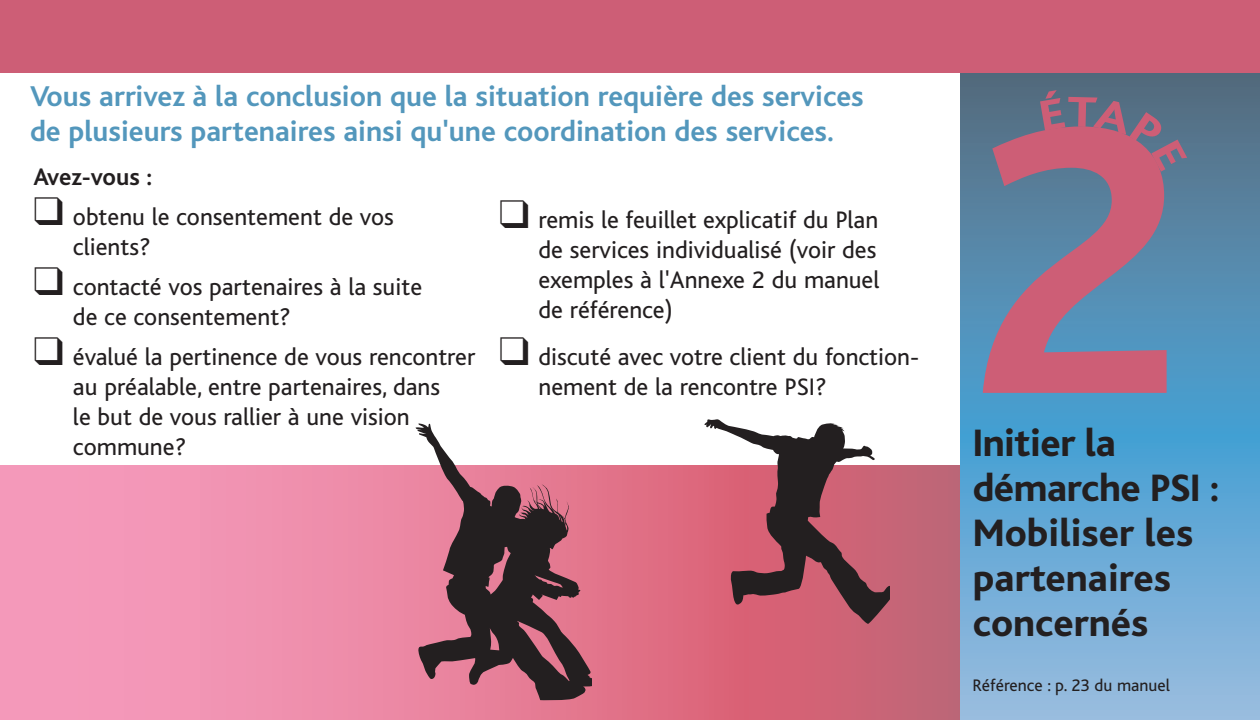
<style>
.page{position:relative;width:1260px;height:720px;background:#fff}
.page>*{position:absolute;margin:0;border:0;box-sizing:border-box;transform-origin:0 0}
.t1{font:700 400.5px "Bliss";color:#cd5e76}
.t2{font:800 40px/45px "Bliss";color:#231f20}
.t3{font:700 30px/35px "Bliss";color:#5397bc}
.t4{font:25px/30px "Bliss";color:#231f20}
.t5{font:700 25px "Bliss";letter-spacing:-.01em;color:#231f20}
.t6{font:17.5px "Bliss";color:#231f20}
</style>
<div class="page">
<svg style="left:960px;top:72px;width:300px;height:648px;background:#609ac1"></svg>
<div style="left:0;top:0;width:1260px;height:72px;background:#cd5e76"></div>
<div style="left:0;top:465px;width:960px;height:255px;background:linear-gradient(to right,#fda1c4,#cb5b6c)"></div>
<svg style="left:415px;top:423px;width:177px;height:278px;background:#9a6a75"></svg>
<svg style="left:704px;top:419px;width:186px;height:205px;background:#a4646f"></svg>
<svg style="left:1039px;top:90px;width:148px;height:82px;background:#55738a"></svg>
<p class="t3" style="left:30px;top:82px;width:835px">Vous arrivez à la conclusion que la situation requière des services de plusieurs partenaires ainsi qu'une coordination des services.</p>
<p class="t5" style="left:34px;top:168px;width:120px">Avez-vous :</p>
<p class="t4" style="left:73px;top:204px;width:322px;text-indent:-39px">❑ obtenu le consentement de vos clients?</p>
<p class="t4" style="left:73px;top:274px;width:351px;text-indent:-39px">❑ contacté vos partenaires à la suite de ce consentement?</p>
<p class="t4" style="left:73px;top:344px;width:404px;text-indent:-39px">❑ évalué la pertinence de vous rencontrer au préalable, entre partenaires, dans<br>le but de vous rallier à une vision commune?</p>
<p class="t4" style="left:539px;top:207px;width:342px;text-indent:-39px">❑ remis le feuillet explicatif du Plan de services individualisé (voir des exemples à l'Annexe 2 du manuel de référence)</p>
<p class="t4" style="left:539px;top:344px;width:382px;text-indent:-39px">❑ discuté avec votre client du fonction&shy;nement de la rencontre PSI?</p>
<h1 class="t1" style="left:968px;top:114px;width:219px">2</h1>
<h2 class="t2" style="left:973px;top:424px;width:248px">Initier la démarche PSI :<br>Mobiliser les partenaires concernés</h2>
<p class="t6" style="left:972px;top:679px;width:199px">Référence : p. 23 du manuel</p>
</div>
